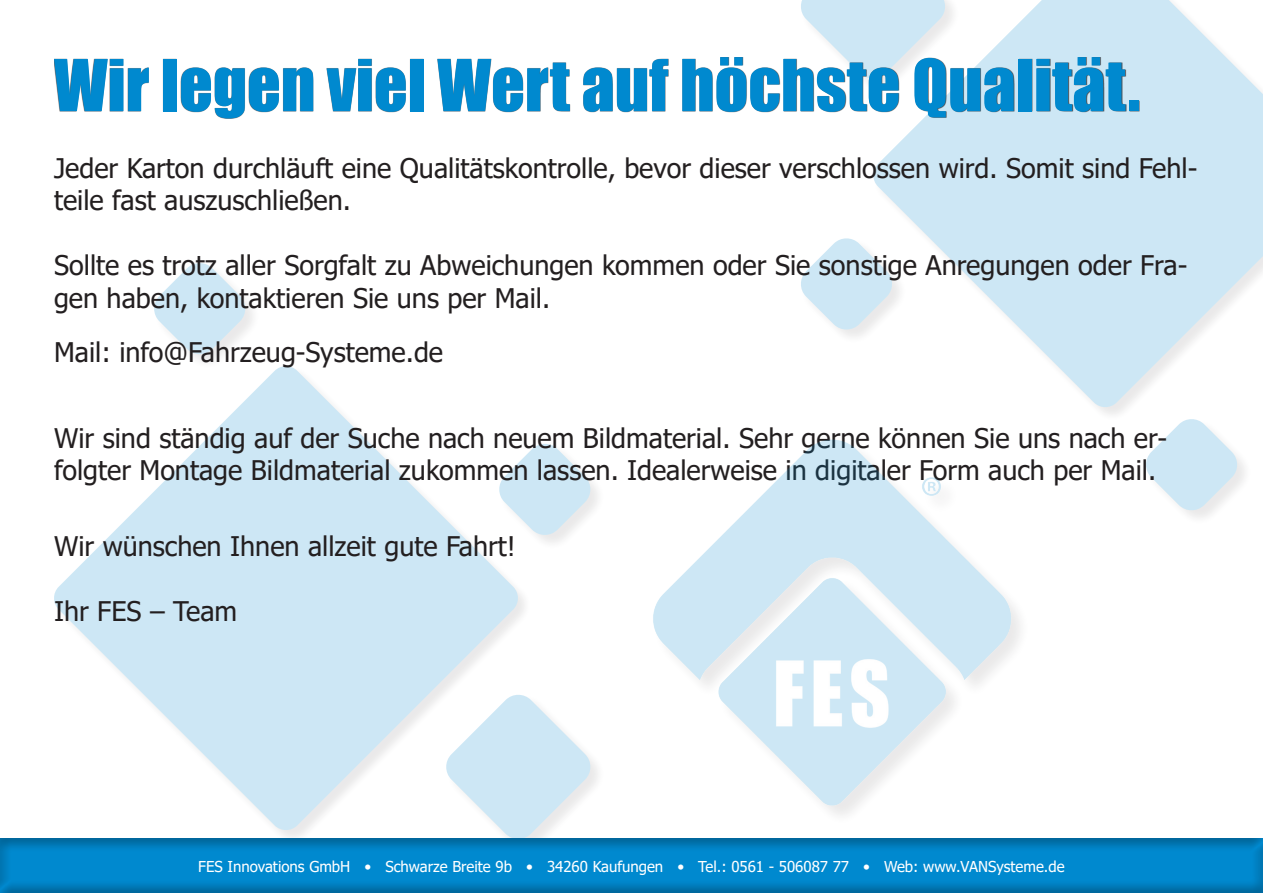
<style>
.page{position:relative;width:1263px;height:893px;background:#fff}
.page>*{position:absolute;margin:0;border:0;box-sizing:border-box;transform-origin:0 0}
.t1{font:66px "Impact";color:#0089cf}
.t2{font:27px/32.4px "Tahoma";color:#231f20}
.t3{font:15px "Tahoma";color:#fff}
</style>
<div class="page">
<svg style="left:873px;top:0;width:390px;height:409px;fill:#cde7f5"></svg>
<div style="left:800px;top:0;width:161px;height:94px;background:#231f20;opacity:.5"></div>
<svg style="left:800px;top:0;width:147px;height:57px"></svg>
<div style="left:1145px;top:418px;width:108px;height:108px;background:#231f20;opacity:.5"></div>
<svg style="left:1145px;top:418px;width:94px;height:94px"></svg>
<div style="left:800px;top:238px;width:108px;height:107px;background:#231f20;opacity:.5"></div>
<svg style="left:800px;top:237px;width:94px;height:94px"></svg>
<svg style="left:54px;top:366px;width:465px;height:466px;fill:#cde7f5"></svg>
<svg style="left:444px;top:693px;width:96px;height:144px"></svg>
<div style="left:153px;top:262px;width:108px;height:108px;background:#231f20;opacity:.5"></div>
<svg style="left:153px;top:262px;width:94px;height:94px"></svg>
<div style="left:499px;top:443px;width:107px;height:108px;background:#fff"></div>
<svg style="left:497px;top:442px;width:43px;height:95px"></svg>
<div style="left:54px;top:57px;width:1085px;height:62px;background:#231f20;opacity:.75"></div>
<div style="left:0;top:837px;width:1263px;height:56px;background:#231f20;opacity:.5"></div>
<img style="left:540px;top:407px;width:583px;height:432px">
<h1 class="t1" style="left:54px;top:34px;width:1087px">Wir legen viel Wert auf höchste Qualität.</h1>
<p class="t2" style="left:54px;top:153px;width:1145px">Jeder Karton durchläuft eine Qualitätskontrolle, bevor dieser verschlossen wird. Somit sind Fehl&shy;teile fast auszuschließen.</p>
<p class="t2" style="left:54px;top:251px;width:1135px">Sollte es trotz aller Sorgfalt zu Abweichungen kommen oder Sie sonstige Anregungen oder Fra&shy;gen haben, kontaktieren Sie uns per Mail.</p>
<p class="t2" style="left:54px;top:337px;width:391px">Mail: info@Fahrzeug-Systeme.de</p>
<p class="t2" style="left:54px;top:423px;width:1115px">Wir sind ständig auf der Suche nach neuem Bildmaterial. Sehr gerne können Sie uns nach er&shy;folgter Montage Bildmaterial zukommen lassen. Idealerweise in digitaler Form auch per Mail.</p>
<p class="t2" style="left:54px;top:531px;width:463px">Wir wünschen Ihnen allzeit gute Fahrt!</p>
<p class="t2" style="left:54px;top:596px;width:185px">Ihr FES – Team</p>
<p class="t3" style="left:198px;top:856px;width:868px">FES Innovations GmbH • Schwarze Breite 9b • 34260 Kaufungen • Tel.: 0561 - 506087 77 • Web: www.VANSysteme.de</p>
</div>
